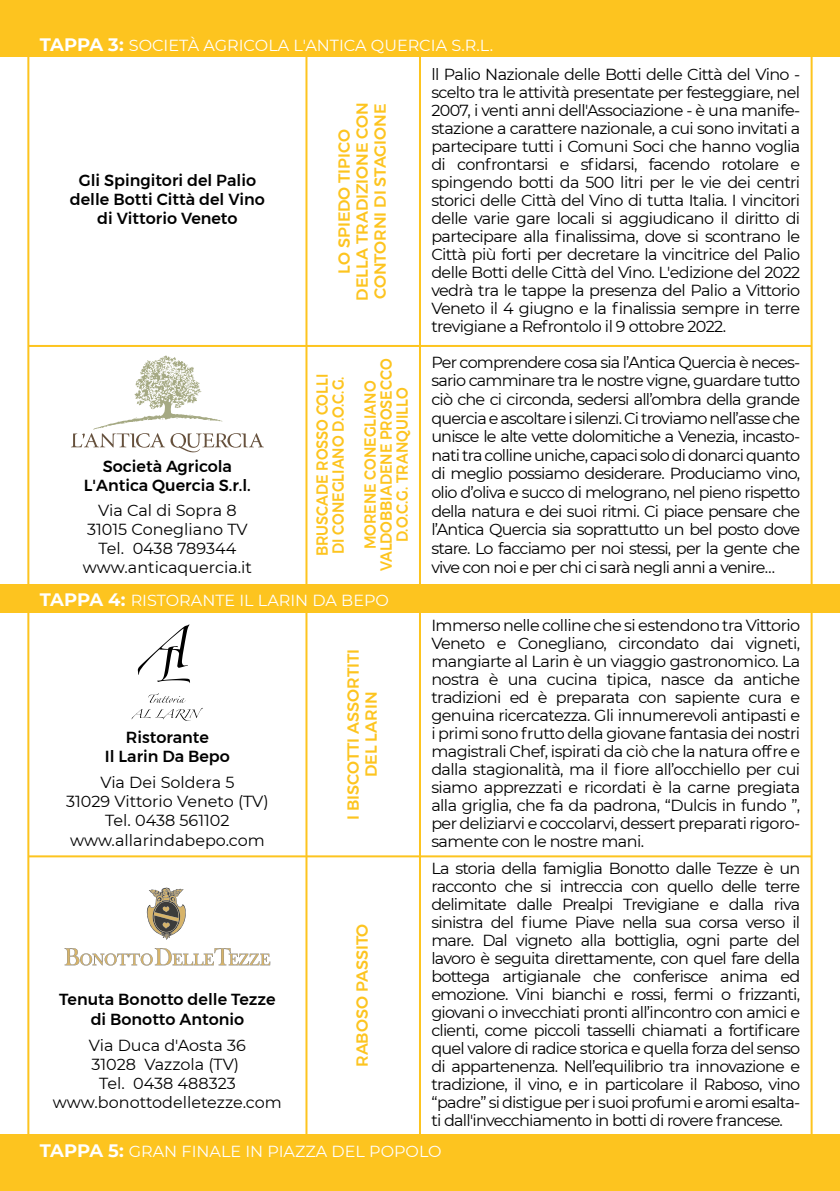
<style>
.page{position:relative;width:840px;height:1191px;background:#fff}
.page>*{position:absolute;margin:0;border:0;box-sizing:border-box;transform-origin:0 0}
.t1{font:16px/18px "Montserrat";letter-spacing:-.035em;color:#000;text-align:justify}
.t2{font:16px/19.2px "Montserrat";color:#000;text-align:center}
.t3{font:500 16px/19.2px "Montserrat";color:#000;text-align:center}
.t4{font:16px "Montserrat";color:#fff}
.t5{font:500 16px/16px "Montserrat";color:#fdc41f;scale:.9 1}
.t6{font:500 16px/18px "Montserrat";color:#fdc41f;text-align:center}
.s1{font-weight:700;font-size:18px}
</style>
<div class="page">
<hr style="left:419px;top:57px;width:2px;height:1077px;background:#fdc41f">
<hr style="left:305px;top:57px;width:2px;height:1077px;background:#fdc41f">
<div style="left:0;top:0;width:839px;height:57px;background:#fdc41f"></div>
<div style="left:0;top:1134px;width:839px;height:57px;background:#fdc41f"></div>
<hr style="left:27px;top:0;width:2px;height:1134px;background:#fdc41f">
<hr style="left:810px;top:0;width:2px;height:1134px;background:#fdc41f">
<div style="left:0;top:584px;width:839px;height:28px;background:#fdc41f"></div>
<hr style="left:28px;top:855px;width:783px;height:2px;background:#fdc41f">
<hr style="left:28px;top:345px;width:783px;height:2px;background:#fdc41f">
<svg style="left:71px;top:355px;width:193px;height:98px"></svg>
<svg style="left:138px;top:624px;width:52px;height:59px"></svg>
<svg style="left:132px;top:693px;width:71px;height:28px"></svg>
<svg style="left:65px;top:948px;width:205px;height:17px"></svg>
<svg style="left:147px;top:887px;width:39px;height:52px"></svg>
<p class="t4" style="left:40px;top:34px;width:454px"><span class="s1">TAPPA 3:</span> SOCIETÀ AGRICOLA L'ANTICA QUERCIA S.R.L.</p>
<p class="t3" style="left:70px;top:170px;width:196px">Gli Spingitori del Palio delle Botti Città del Vino di Vittorio Veneto</p>
<p class="t3" style="left:84px;top:457px;width:168px">Società Agricola<br>L'Antica Quercia S.r.l.</p>
<p class="t2" style="left:83px;top:499px;width:171px">Via Cal di Sopra 8<br>31015 Conegliano TV<br>Tel. 0438 789344 www.anticaquercia.it</p>
<p class="t6" style="left:335px;top:301px;width:200px;rotate:-90deg">LO SPIEDO TIPICO<br>DELLA TRADIZIONE CON<br>CONTORNI DI STAGIONE</p>
<p class="t5" style="left:314px;top:556px;width:204px;rotate:-90deg">BRUSCADE ROSSO COLLI<br>DI CONEGLIANO D.O.C.G.</p>
<p class="t5" style="left:362px;top:571px;width:238px;text-align:center;rotate:-90deg">MORENE CONEGLIANO<br>VALDOBBIADENE PROSECCO<br>D.O.C.G. TRANQUILLO</p>
<p class="t4" style="left:40px;top:590px;width:350px"><span class="s1">TAPPA 4:</span> RISTORANTE IL LARIN DA BEPO</p>
<p class="t3" style="left:105px;top:727px;width:126px">Ristorante<br>Il Larin Da Bepo</p>
<p class="t2" style="left:66px;top:772px;width:204px">Via Dei Soldera 5<br>31029 Vittorio Veneto (TV)<br>Tel. 0438 561102 www.allarindabepo.com</p>
<p class="t3" style="left:59px;top:990px;width:218px">Tenuta Bonotto delle Tezze di Bonotto Antonio</p>
<p class="t2" style="left:53px;top:1034px;width:230px">Via Duca d'Aosta 36<br>31028 Vazzola (TV)<br>Tel. 0438 488323 www.bonottodelletezze.com</p>
<p class="t6" style="left:344px;top:820px;width:173px;rotate:-90deg">I BISCOTTI ASSORTITI<br>DEL LARIN</p>
<p class="t6" style="left:353px;top:1067px;width:145px;rotate:-90deg">RABOSO PASSITO</p>
<p class="t1" style="left:431px;top:65px;width:370px">ll Palio Nazionale delle Botti delle Città del Vino - scelto tra le attività presentate per festeggiare, nel 2007, i venti anni dell'Associazione - è una manife&shy;stazione a carattere nazionale, a cui sono invitati a partecipare tutti i Comuni Soci che hanno voglia di confrontarsi e sfidarsi, facendo rotolare e spingendo botti da 500 litri per le vie dei centri storici delle Città del Vino di tutta Italia. I vincitori delle varie gare locali si aggiudicano il diritto di partecipare alla finalissima, dove si scontrano le Città più forti per decretare la vincitrice del Palio delle Botti delle Città del Vino. L'edizione del 2022 vedrà tra le tappe la presenza del Palio a Vittorio Veneto il 4 giugno e la finalissia sempre in terre trevigiane a Refrontolo il 9 ottobre 2022.</p>
<p class="t1" style="left:431px;top:352px;width:370px;line-height:18.6px">Per comprendere cosa sia l’Antica Quercia è neces&shy;sario camminare tra le nostre vigne, guardare tutto ciò che ci circonda, sedersi all’ombra della grande quercia e ascoltare i silenzi. Ci troviamo nell’asse che unisce le alte vette dolomitiche a Venezia, incasto&shy;nati tra colline uniche, capaci solo di donarci quanto di meglio possiamo desiderare. Produciamo vino, olio d’oliva e succo di melograno, nel pieno rispetto della natura e dei suoi ritmi. Ci piace pensare che l’Antica Quercia sia soprattutto un bel posto dove stare. Lo facciamo per noi stessi, per la gente che vive con noi e per chi ci sarà negli anni a venire…</p>
<p class="t1" style="left:431px;top:616px;width:370px">Immerso nelle colline che si estendono tra Vittorio Veneto e Conegliano, circondato dai vigneti, mangiarte al Larin è un viaggio gastronomico. La nostra è una cucina tipica, nasce da antiche tradizioni ed è preparata con sapiente cura e genuina ricercatezza. Gli innumerevoli antipasti e i primi sono frutto della giovane fantasia dei nostri magistrali Chef, ispirati da ciò che la natura offre e dalla stagionalità, ma il fiore all’occhiello per cui siamo apprezzati e ricordati è la carne pregiata alla griglia, che fa da padrona, “Dulcis in fundo ”, per deliziarvi e coccolarvi, dessert preparati rigoro&shy;samente con le nostre mani.</p>
<p class="t1" style="left:431px;top:858px;width:370px">La storia della famiglia Bonotto dalle Tezze è un racconto che si intreccia con quello delle terre delimitate dalle Prealpi Trevigiane e dalla riva sinistra del fiume Piave nella sua corsa verso il mare. Dal vigneto alla bottiglia, ogni parte del lavoro è seguita direttamente, con quel fare della bottega artigianale che conferisce anima ed emozione. Vini bianchi e rossi, fermi o frizzanti, giovani o invecchiati pronti all’incontro con amici e clienti, come piccoli tasselli chiamati a fortificare quel valore di radice storica e quella forza del senso di appartenenza. Nell’equilibrio tra innovazione e tradizione, il vino, e in particolare il Raboso, vino “padre” si distigue per i suoi profumi e aromi esalta&shy;ti dall'invecchiamento in botti di rovere francese.</p>
<p class="t4" style="left:40px;top:1139px;width:403px"><span class="s1">TAPPA 5:</span> GRAN FINALE IN PIAZZA DEL POPOLO</p>
</div>
